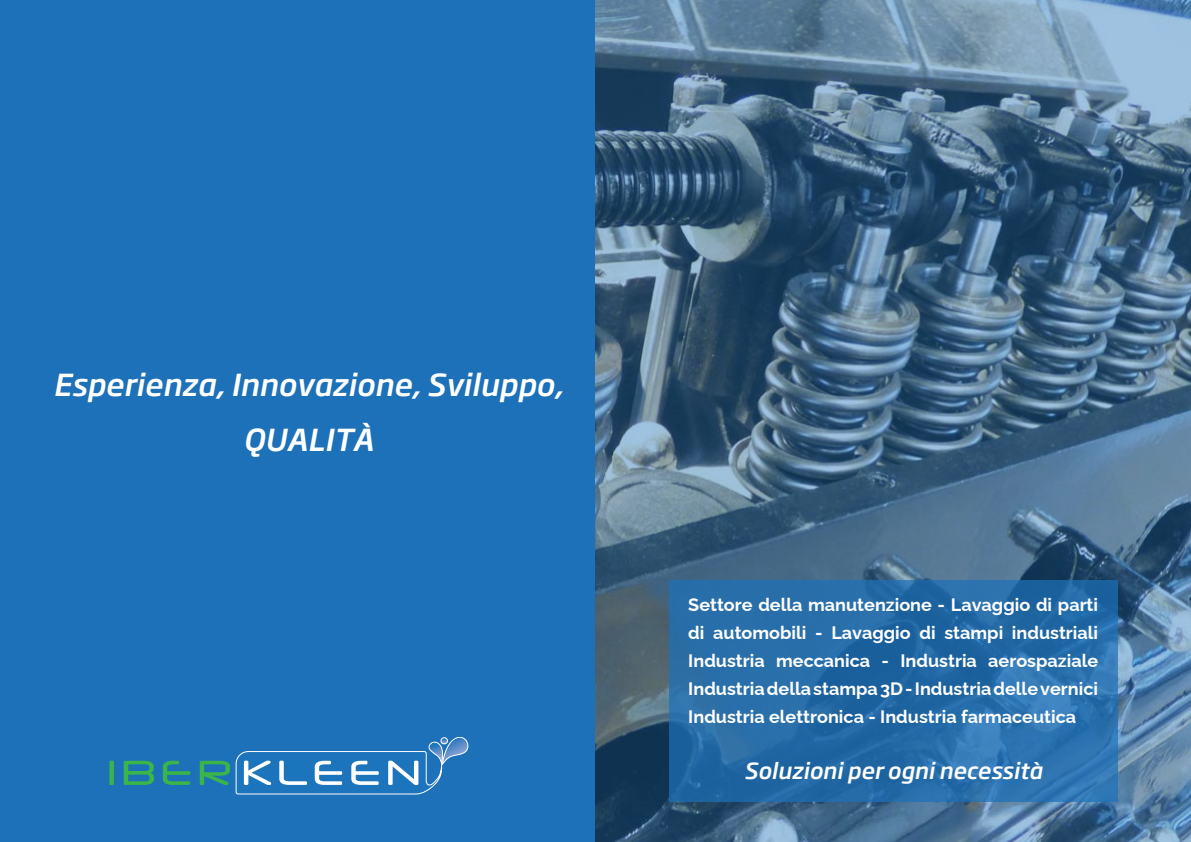
<style>
.page{position:relative;width:1191px;height:842px;background:#fff}
.page>*{position:absolute;margin:0;border:0;box-sizing:border-box;transform-origin:0 0}
.t1{font:italic 500 30px/55px "Soho Gothic Pro";color:#fff;text-align:center}
.t2{font:italic 500 22px "Soho Gothic Pro";color:#fff}
.t3{font:700 18px/28px "Raleway";color:#fff;text-align:justify}
</style>
<div class="page">
<div style="left:0;top:0;width:595px;height:842px;background:#1d71b9"></div>
<svg style="left:109px;top:761px;width:5px;height:24px"></svg>
<svg style="left:124px;top:761px;width:30px;height:24px"></svg>
<svg style="left:163px;top:761px;width:27px;height:24px"></svg>
<svg style="left:200px;top:761px;width:30px;height:24px"></svg>
<svg style="left:236px;top:737px;width:232px;height:57px"></svg>
<img style="left:595px;top:0;width:596px;height:842px">
<svg style="left:669px;top:580px;width:448px;height:221px;background:#256ca8"></svg>
<h1 class="t1" style="left:53px;top:356px;width:512px">Esperienza, Innovazione, Sviluppo,<br>QUALITÀ</h1>
<p class="t3" style="left:688px;top:589px;width:411px">Settore della manutenzione - Lavaggio di parti di automobili - Lavaggio di stampi industriali Industria meccanica - Industria aerospaziale Industria della stampa 3D - Industria delle vernici Industria elettronica - Industria farmaceutica</p>
<p class="t2" style="left:744px;top:753px;width:300px">Soluzioni per ogni necessità</p>
</div>
